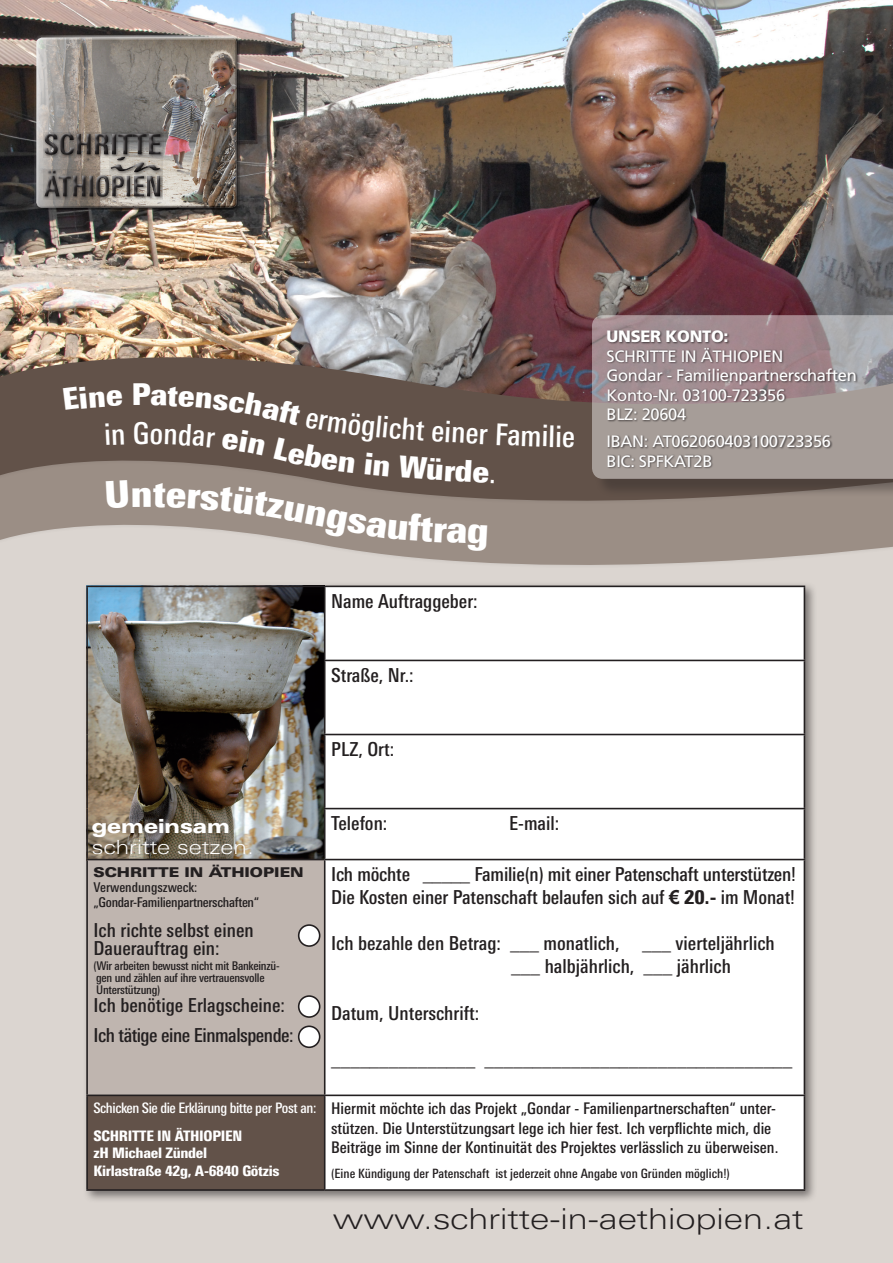
<style>
.page{position:relative;width:893px;height:1263px;background:#fff}
.page>*{position:absolute;margin:0;border:0;box-sizing:border-box;transform-origin:0 0}
.t1{font:900 condensed 36.9px "Linotype Univers";color:#fff}
.t2{font:500 condensed 30px "Linotype Univers";color:#fff}
.t3{font:900 condensed 30px "Linotype Univers";color:#fff}
.t4{font:300 28.8px "Linotype Univers Extd";color:#231f20}
.t5{font:300 19.5px "Linotype Univers Extd";color:#fff}
.t6{font:800 19.5px "Linotype Univers Extd";color:#fff}
.t7{font:500 condensed 19.2px "Linotype Univers";color:#231f20}
.t8{font:500 condensed 19.2px "Linotype Univers";letter-spacing:-.025em;color:#231f20}
.t9{font:16.5px/19.5px "Frutiger";letter-spacing:-.02em;color:#fff}
.t10{font:900 16.5px "Frutiger";letter-spacing:-.02em;color:#fff}
.t11{font:500 condensed 16.05px/19.2px "Linotype Univers";color:#231f20}
.t12{font:900 condensed 14.4px "Linotype Univers";letter-spacing:-.02em;color:#fff}
.t13{font:500 condensed 14.4px "Linotype Univers";letter-spacing:-.03em;color:#fff}
.t14{font:500 condensed 13.5px "Linotype Univers";letter-spacing:-.02em;color:#231f20}
.t15{font:900 13.5px "Linotype Univers Extd";color:#231f20}
.t16{font:500 condensed 13.5px "Linotype Univers";color:#231f20}
.t17{font:500 condensed 12.9px "Linotype Univers";color:#231f20}
.t18{font:500 condensed 12px "Linotype Univers";letter-spacing:-.02em;color:#231f20}
.s1{font-weight:500}
.s2{font-family:"Arial";font-weight:700;font-stretch:normal}
.s3{font-weight:900}
</style>
<div class="page">
<div style="left:0;top:518px;width:893px;height:745px;background:#dbd5d0"></div>
<svg style="left:0;top:526px;width:893px;height:39px;fill:#9b8e85"></svg>
<svg style="left:0;top:406px;width:893px;height:120px;background:#7e7067"></svg>
<img style="left:0;top:0;width:893px;height:406px">
<div style="left:594px;top:317px;width:299px;height:180px;background:#231f20;opacity:.75"></div>
<svg style="left:592px;top:315px;width:301px;height:164px;background:#a39999"></svg>
<div style="left:82px;top:581px;width:736px;height:622px;background:#231f20;opacity:.55"></div>
<div style="left:325px;top:587px;width:479px;height:602px;background:#fff"></div>
<div style="left:87px;top:859px;width:238px;height:236px;background:#bfb5af"></div>
<div style="left:87px;top:1095px;width:238px;height:95px;background:#625249"></div>
<hr style="left:86px;top:585px;width:239px;height:2px;background:#231f20">
<hr style="left:86px;top:587px;width:2px;height:73px;background:#231f20">
<hr style="left:325px;top:585px;width:480px;height:2px;background:#231f20">
<hr style="left:324px;top:587px;width:1px;height:73px;background:#231f20">
<hr style="left:804px;top:587px;width:1px;height:73px;background:#231f20">
<hr style="left:86px;top:660px;width:2px;height:74px;background:#231f20">
<hr style="left:324px;top:660px;width:481px;height:1px;background:#231f20">
<hr style="left:324px;top:661px;width:1px;height:73px;background:#231f20">
<hr style="left:804px;top:661px;width:1px;height:73px;background:#231f20">
<hr style="left:86px;top:734px;width:2px;height:74px;background:#231f20">
<hr style="left:324px;top:734px;width:481px;height:1px;background:#231f20">
<hr style="left:324px;top:735px;width:1px;height:73px;background:#231f20">
<hr style="left:804px;top:735px;width:1px;height:73px;background:#231f20">
<hr style="left:86px;top:808px;width:2px;height:51px;background:#231f20">
<hr style="left:324px;top:808px;width:481px;height:1px;background:#231f20">
<hr style="left:324px;top:809px;width:1px;height:50px;background:#231f20">
<hr style="left:804px;top:809px;width:1px;height:50px;background:#231f20">
<hr style="left:86px;top:859px;width:239px;height:1px;background:#231f20">
<hr style="left:86px;top:860px;width:2px;height:234px;background:#231f20">
<hr style="left:325px;top:859px;width:480px;height:1px;background:#231f20">
<hr style="left:324px;top:860px;width:1px;height:234px;background:#231f20">
<hr style="left:804px;top:860px;width:1px;height:234px;background:#231f20">
<hr style="left:86px;top:1094px;width:239px;height:2px;background:#231f20">
<hr style="left:86px;top:1096px;width:2px;height:93px;background:#231f20">
<hr style="left:325px;top:1094px;width:480px;height:2px;background:#231f20">
<hr style="left:324px;top:1096px;width:1px;height:93px;background:#231f20">
<hr style="left:804px;top:1096px;width:1px;height:93px;background:#231f20">
<hr style="left:86px;top:1189px;width:239px;height:2px;background:#231f20">
<hr style="left:325px;top:1189px;width:480px;height:2px;background:#231f20">
<div style="left:299px;top:925px;width:21px;height:21px;background:#fff;border-radius:50%"></div>
<div style="left:298px;top:924px;width:22px;height:23px;border:2px solid #231f20;border-radius:50%"></div>
<div style="left:299px;top:996px;width:21px;height:21px;background:#fff;border-radius:50%"></div>
<div style="left:298px;top:995px;width:22px;height:23px;border:2px solid #231f20;border-radius:50%"></div>
<div style="left:299px;top:1026px;width:21px;height:21px;background:#fff;border-radius:50%"></div>
<div style="left:298px;top:1025px;width:22px;height:23px;border:2px solid #231f20;border-radius:50%"></div>
<svg style="left:34px;top:35px;width:204px;height:171px"></svg>
<svg style="left:35px;top:39px;width:204px;height:171px;background:#8e857e"></svg>
<svg style="left:43px;top:169px;width:120px;height:31px"></svg>
<svg style="left:43px;top:132px;width:121px;height:26px"></svg>
<svg style="left:161px;top:156px;width:2px;height:19px"></svg>
<svg style="left:44px;top:133px;width:117px;height:64px;background:#726d69"></svg>
<svg style="left:110px;top:156px;width:51px;height:17px"></svg>
<div style="left:607px;top:329px;width:251px;height:141px;background:#231f20;opacity:.75"></div>
<svg style="left:63px;top:386px;width:59px;height:24px"></svg>
<svg style="left:105px;top:423px;width:19px;height:22px"></svg>
<svg style="left:508px;top:425px;width:66px;height:22px"></svg>
<svg style="left:106px;top:480px;width:23px;height:29px"></svg>
<svg style="left:151px;top:386px;width:293px;height:155px;background:#7b6c63"></svg>
<p class="t3" style="left:132px;top:376px;width:21px">P</p>
<p class="t2" style="left:133px;top:415px;width:18px">G</p>
<p class="t2" style="left:445px;top:414px;width:65px;rotate:3deg">iner F</p>
<p class="t3" style="left:445px;top:451px;width:54px;rotate:3deg">rde<span class="s1">.</span></p>
<p class="t1" style="left:131px;top:471px;width:24px">n</p>
<p class="t1" style="left:289px;top:483px;width:86px;rotate:11deg">ungs</p>
<p class="t1" style="left:422px;top:505px;width:70px;rotate:3deg">trag</p>
<p class="t7" style="left:331px;top:590px;width:148px">Name Auftraggeber:</p>
<p class="t7" style="left:331px;top:664px;width:84px">Straße, Nr.:</p>
<p class="t6" style="left:92px;top:815px;width:139px">gemeinsam</p>
<p class="t5" style="left:92px;top:836px;width:164px">schritte setzen.</p>
<p class="t7" style="left:331px;top:738px;width:65px">PLZ, Ort:</p>
<p class="t7" style="left:331px;top:812px;width:58px">Telefon:</p>
<p class="t7" style="left:509px;top:812px;width:52px">E-mail:</p>
<p class="t10" style="left:607px;top:326px;width:123px">UNSER KONTO:</p>
<p class="t9" style="left:607px;top:346px;width:252px">SCHRITTE IN ÄTHIOPIEN<br>Gondar - Familienpartnerschaften<br>Konto-Nr. 03100-723356<br>BLZ: 20604</p>
<p class="t9" style="left:607px;top:431px;width:226px">IBAN: AT062060403100723356<br>BIC: SPFKAT2B</p>
<p class="t15" style="left:94px;top:864px;width:212px">SCHRITTE IN ÄTHIOPIEN</p>
<p class="t16" style="left:94px;top:879px;width:105px">Verwendungszweck:</p>
<p class="t14" style="left:94px;top:894px;width:167px">„Gondar-Familienpartnerschaften“</p>
<p class="t7" style="left:94px;top:918px;width:162px">Ich richte selbst einen</p>
<p class="t7" style="left:94px;top:936px;width:128px">Dauerauftrag ein:</p>
<p class="t7" style="left:94px;top:993px;width:193px">Ich benötige Erlagscheine:</p>
<p class="t8" style="left:94px;top:1023px;width:202px">Ich tätige eine Einmalspende:</p>
<p class="t18" style="left:94px;top:959px;width:188px">(Wir arbeiten bewusst nicht mit Bankeinzü-</p>
<p class="t18" style="left:96px;top:971px;width:170px">gen und zählen auf ihre vertrauensvolle</p>
<p class="t18" style="left:96px;top:983px;width:66px">Unterstützung)</p>
<p class="t13" style="left:94px;top:1099px;width:225px">Schicken Sie die Erklärung bitte per Post an:</p>
<p class="t12" style="left:94px;top:1127px;width:150px">SCHRITTE IN ÄTHIOPIEN</p>
<p class="t12" style="left:94px;top:1144px;width:115px">zH Michael Zündel</p>
<p class="t12" style="left:94px;top:1161px;width:188px">Kirlastraße 42g, A-6840 Götzis</p>
<p class="t7" style="left:331px;top:863px;width:466px">Ich möchte _____ Familie(n) mit einer Patenschaft unterstützen!</p>
<p class="t7" style="left:331px;top:886px;width:465px">Die Kosten einer Patenschaft belaufen sich auf <span class="s2">€</span> <span class="s3">20.-</span> im Monat!</p>
<p class="t7" style="left:331px;top:932px;width:445px">Ich bezahle den Betrag: ___ monatlich, ___ vierteljährlich</p>
<p class="t7" style="left:511px;top:955px;width:221px">___ halbjährlich, ___ jährlich</p>
<p class="t7" style="left:331px;top:1001px;width:150px">Datum, Unterschrift:</p>
<p class="t7" style="left:331px;top:1048px;width:463px">_______________ ________________________________</p>
<p class="t11" style="left:331px;top:1099px;width:449px">Hiermit möchte ich das Projekt „Gondar - Familienpartnerschaften“ unter&shy;stützen. Die Unterstützungsart lege ich hier fest. Ich verpflichte mich, die<br>Beiträge im Sinne der Kontinuität des Projektes verlässlich zu überweisen.</p>
<p class="t17" style="left:331px;top:1166px;width:400px">(Eine Kündigung der Patenschaft ist jederzeit ohne Angabe von Gründen möglich!)</p>
<p class="t4" style="left:333px;top:1202px;width:472px">www.schritte-in-aethiopien.at</p>
</div>
